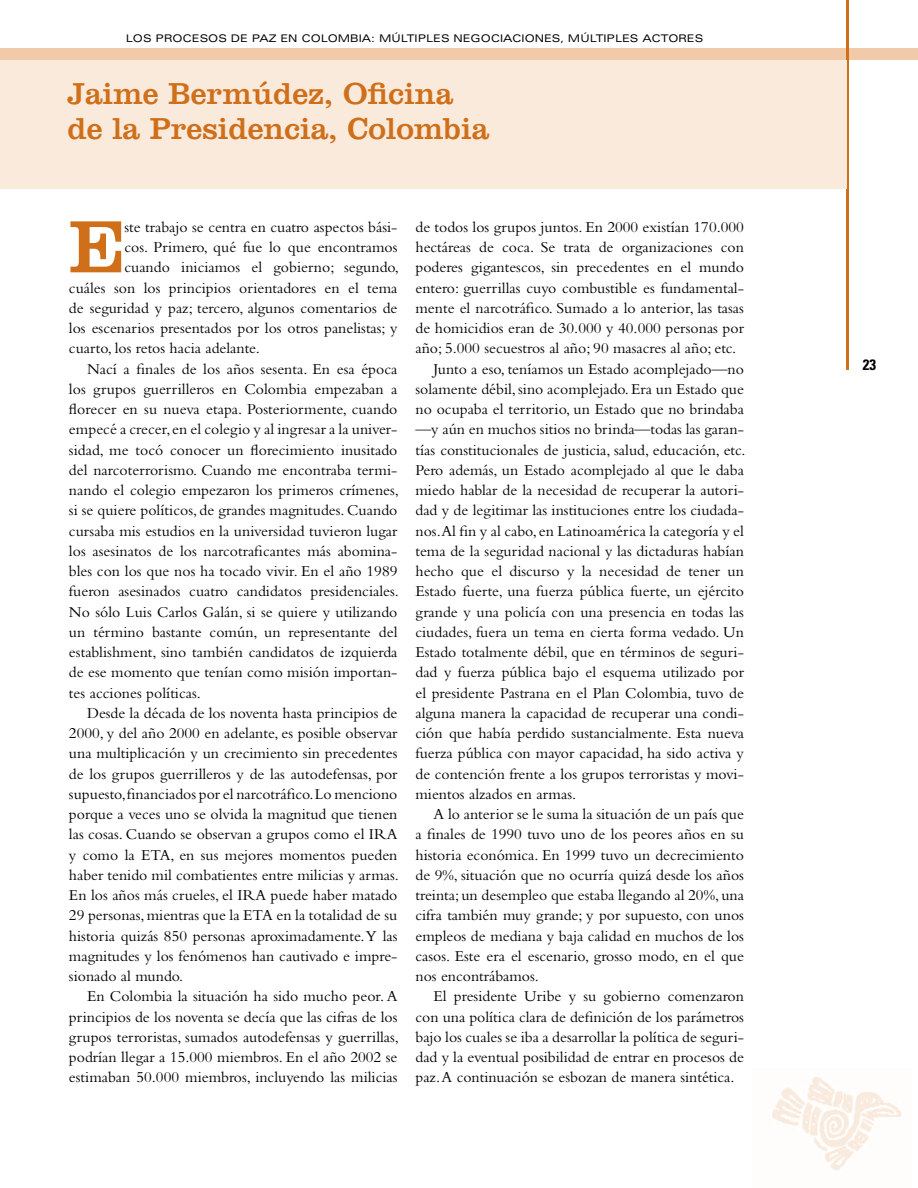
<style>
.page{position:relative;width:918px;height:1188px;background:#fff}
.page>*{position:absolute;margin:0;border:0;box-sizing:border-box;transform-origin:0 0}
.t1{font:76.8px "Clarendon";color:#d06f1a}
.t2{font:31.5px/34.5px "Clarendon";color:#d06f1a}
.t3{font:15.75px "Bembo";color:#000}
.t4{font:700 condensed 15px "Univers";color:#000}
.t5{font:expanded 10.5px "Univers";color:#000}
</style>
<div class="page">
<div style="left:0;top:48px;width:918px;height:12px;background:#f0caa9"></div>
<hr style="left:846px;top:0;width:3px;height:370px;background:#d06f1a">
<img style="left:772px;top:1077px;width:130px;height:94px">
<div style="left:0;top:60px;width:846px;height:128px;background:#f9eadc"></div>
<p class="t5" style="left:126px;top:34px;width:579px">LOS PROCESOS DE PAZ EN COLOMBIA: MÚLTIPLES NEGOCIACIONES, MÚLTIPLES ACTORES</p>
<h2 class="t2" style="left:68px;top:80px;width:423px">Jaime Bermúdez, Oficina de la Presidencia, Colombia</h2>
<h1 class="t1" style="left:69px;top:220px;width:57px">E</h1>
<p class="t3" style="left:124px;top:221px;width:275px">ste trabajo se centra en cuatro aspectos bási-</p>
<p class="t3" style="left:124px;top:241px;width:275px">cos. Primero, qué fue lo que encontramos</p>
<p class="t3" style="left:124px;top:262px;width:276px">cuando iniciamos el gobierno; segundo,</p>
<p class="t3" style="left:69px;top:282px;width:330px">cuáles son los principios orientadores en el tema</p>
<p class="t3" style="left:69px;top:302px;width:330px">de seguridad y paz; tercero, algunos comentarios de</p>
<p class="t3" style="left:69px;top:322px;width:330px">los escenarios presentados por los otros panelistas; y</p>
<p class="t3" style="left:69px;top:343px;width:192px">cuarto, los retos hacia adelante.</p>
<p class="t3" style="left:87px;top:363px;width:312px">Nací a finales de los años sesenta. En esa época</p>
<p class="t3" style="left:69px;top:383px;width:330px">los grupos guerrilleros en Colombia empezaban a</p>
<p class="t3" style="left:69px;top:403px;width:330px">florecer en su nueva etapa. Posteriormente, cuando</p>
<p class="t3" style="left:69px;top:424px;width:330px">empecé a crecer, en el colegio y al ingresar a la univer-</p>
<p class="t3" style="left:69px;top:444px;width:330px">sidad, me tocó conocer un florecimiento inusitado</p>
<p class="t3" style="left:69px;top:464px;width:330px">del narcoterrorismo. Cuando me encontraba termi-</p>
<p class="t3" style="left:69px;top:484px;width:332px">nando el colegio empezaron los primeros crímenes,</p>
<p class="t3" style="left:69px;top:505px;width:330px">si se quiere políticos, de grandes magnitudes. Cuando</p>
<p class="t3" style="left:69px;top:525px;width:330px">cursaba mis estudios en la universidad tuvieron lugar</p>
<p class="t3" style="left:69px;top:545px;width:330px">los asesinatos de los narcotraficantes más abomina-</p>
<p class="t3" style="left:69px;top:565px;width:330px">bles con los que nos ha tocado vivir. En el año 1989</p>
<p class="t3" style="left:69px;top:586px;width:332px">fueron asesinados cuatro candidatos presidenciales.</p>
<p class="t3" style="left:69px;top:606px;width:330px">No sólo Luis Carlos Galán, si se quiere y utilizando</p>
<p class="t3" style="left:69px;top:626px;width:330px">un término bastante común, un representante del</p>
<p class="t3" style="left:69px;top:646px;width:330px">establishment, sino también candidatos de izquierda</p>
<p class="t3" style="left:69px;top:667px;width:330px">de ese momento que tenían como misión importan-</p>
<p class="t3" style="left:69px;top:687px;width:134px">tes acciones políticas.</p>
<p class="t3" style="left:87px;top:707px;width:312px">Desde la década de los noventa hasta principios de</p>
<p class="t3" style="left:69px;top:727px;width:330px">2000, y del año 2000 en adelante, es posible observar</p>
<p class="t3" style="left:69px;top:748px;width:330px">una multiplicación y un crecimiento sin precedentes</p>
<p class="t3" style="left:69px;top:768px;width:330px">de los grupos guerrilleros y de las autodefensas, por</p>
<p class="t3" style="left:69px;top:788px;width:330px">supuesto, financiados por el narcotráfico. Lo menciono</p>
<p class="t3" style="left:69px;top:808px;width:330px">porque a veces uno se olvida la magnitud que tienen</p>
<p class="t3" style="left:69px;top:829px;width:330px">las cosas. Cuando se observan a grupos como el IRA</p>
<p class="t3" style="left:69px;top:849px;width:330px">y como la ETA, en sus mejores momentos pueden</p>
<p class="t3" style="left:69px;top:869px;width:332px">haber tenido mil combatientes entre milicias y armas.</p>
<p class="t3" style="left:69px;top:889px;width:330px">En los años más crueles, el IRA puede haber matado</p>
<p class="t3" style="left:69px;top:910px;width:330px">29 personas, mientras que la ETA en la totalidad de su</p>
<p class="t3" style="left:69px;top:930px;width:330px">historia quizás 850 personas aproximadamente. Y las</p>
<p class="t3" style="left:69px;top:950px;width:330px">magnitudes y los fenómenos han cautivado e impre-</p>
<p class="t3" style="left:69px;top:970px;width:116px">sionado al mundo.</p>
<p class="t3" style="left:87px;top:991px;width:312px">En Colombia la situación ha sido mucho peor. A</p>
<p class="t3" style="left:69px;top:1011px;width:330px">principios de los noventa se decía que las cifras de los</p>
<p class="t3" style="left:69px;top:1031px;width:332px">grupos terroristas, sumados autodefensas y guerrillas,</p>
<p class="t3" style="left:69px;top:1051px;width:330px">podrían llegar a 15.000 miembros. En el año 2002 se</p>
<p class="t3" style="left:69px;top:1072px;width:330px">estimaban 50.000 miembros, incluyendo las milicias</p>
<p class="t3" style="left:415px;top:221px;width:330px">de todos los grupos juntos. En 2000 existían 170.000</p>
<p class="t3" style="left:415px;top:241px;width:330px">hectáreas de coca. Se trata de organizaciones con</p>
<p class="t3" style="left:415px;top:262px;width:330px">poderes gigantescos, sin precedentes en el mundo</p>
<p class="t3" style="left:415px;top:282px;width:330px">entero: guerrillas cuyo combustible es fundamental-</p>
<p class="t3" style="left:415px;top:302px;width:330px">mente el narcotráfico. Sumado a lo anterior, las tasas</p>
<p class="t3" style="left:415px;top:322px;width:330px">de homicidios eran de 30.000 y 40.000 personas por</p>
<p class="t3" style="left:415px;top:343px;width:322px">año; 5.000 secuestros al año; 90 masacres al año; etc.</p>
<p class="t3" style="left:434px;top:363px;width:312px">Junto a eso, teníamos un Estado acomplejado—no</p>
<p class="t3" style="left:415px;top:383px;width:330px">solamente débil, sino acomplejado. Era un Estado que</p>
<p class="t3" style="left:415px;top:403px;width:330px">no ocupaba el territorio, un Estado que no brindaba</p>
<p class="t3" style="left:415px;top:424px;width:330px">—y aún en muchos sitios no brinda—todas las garan-</p>
<p class="t3" style="left:415px;top:444px;width:332px">tías constitucionales de justicia, salud, educación, etc.</p>
<p class="t3" style="left:415px;top:464px;width:330px">Pero además, un Estado acomplejado al que le daba</p>
<p class="t3" style="left:415px;top:484px;width:330px">miedo hablar de la necesidad de recuperar la autori-</p>
<p class="t3" style="left:415px;top:505px;width:330px">dad y de legitimar las instituciones entre los ciudada-</p>
<p class="t3" style="left:415px;top:525px;width:330px">nos.Al fin y al cabo, en Latinoamérica la categoría y el</p>
<p class="t3" style="left:415px;top:545px;width:330px">tema de la seguridad nacional y las dictaduras habían</p>
<p class="t3" style="left:415px;top:565px;width:330px">hecho que el discurso y la necesidad de tener un</p>
<p class="t3" style="left:415px;top:586px;width:330px">Estado fuerte, una fuerza pública fuerte, un ejército</p>
<p class="t3" style="left:415px;top:606px;width:330px">grande y una policía con una presencia en todas las</p>
<p class="t3" style="left:415px;top:626px;width:330px">ciudades, fuera un tema en cierta forma vedado. Un</p>
<p class="t3" style="left:415px;top:646px;width:330px">Estado totalmente débil, que en términos de seguri-</p>
<p class="t3" style="left:415px;top:667px;width:330px">dad y fuerza pública bajo el esquema utilizado por</p>
<p class="t3" style="left:415px;top:687px;width:330px">el presidente Pastrana en el Plan Colombia, tuvo de</p>
<p class="t3" style="left:415px;top:707px;width:330px">alguna manera la capacidad de recuperar una condi-</p>
<p class="t3" style="left:415px;top:727px;width:330px">ción que había perdido sustancialmente. Esta nueva</p>
<p class="t3" style="left:415px;top:748px;width:330px">fuerza pública con mayor capacidad, ha sido activa y</p>
<p class="t3" style="left:415px;top:768px;width:330px">de contención frente a los grupos terroristas y movi-</p>
<p class="t3" style="left:415px;top:788px;width:162px">mientos alzados en armas.</p>
<p class="t3" style="left:434px;top:808px;width:312px">A lo anterior se le suma la situación de un país que</p>
<p class="t3" style="left:415px;top:829px;width:330px">a finales de 1990 tuvo uno de los peores años en su</p>
<p class="t3" style="left:415px;top:849px;width:330px">historia económica. En 1999 tuvo un decrecimiento</p>
<p class="t3" style="left:415px;top:869px;width:330px">de 9%, situación que no ocurría quizá desde los años</p>
<p class="t3" style="left:415px;top:889px;width:330px">treinta; un desempleo que estaba llegando al 20%, una</p>
<p class="t3" style="left:415px;top:910px;width:330px">cifra también muy grande; y por supuesto, con unos</p>
<p class="t3" style="left:415px;top:930px;width:330px">empleos de mediana y baja calidad en muchos de los</p>
<p class="t3" style="left:415px;top:950px;width:330px">casos. Este era el escenario, grosso modo, en el que</p>
<p class="t3" style="left:415px;top:970px;width:125px">nos encontrábamos.</p>
<p class="t3" style="left:434px;top:991px;width:312px">El presidente Uribe y su gobierno comenzaron</p>
<p class="t3" style="left:415px;top:1011px;width:330px">con una política clara de definición de los parámetros</p>
<p class="t3" style="left:415px;top:1031px;width:330px">bajo los cuales se iba a desarrollar la política de seguri-</p>
<p class="t3" style="left:415px;top:1051px;width:330px">dad y la eventual posibilidad de entrar en procesos de</p>
<p class="t3" style="left:415px;top:1072px;width:321px">paz. A continuación se esbozan de manera sintética.</p>
<p class="t4" style="left:863px;top:359px;width:15px">23</p>
</div>
